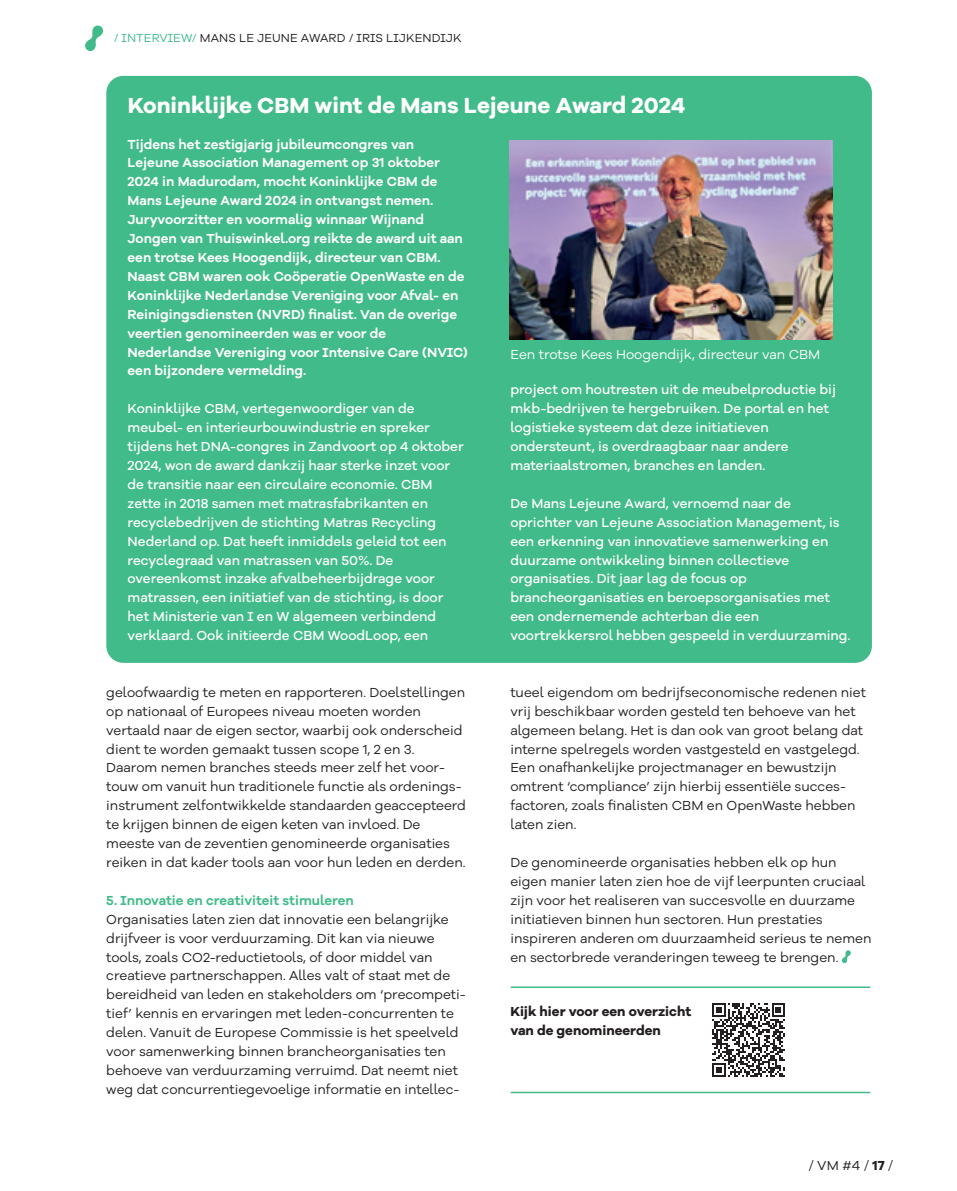
<style>
.page{position:relative;width:957px;height:1191px;background:#fff}
.page>*{position:absolute;margin:0;border:0;box-sizing:border-box;transform-origin:0 0}
.t1{font:700 22.5px "Galano Grotesque Alt";color:#fff}
.t2{font:13.5px/18.9px "Galano Grotesque Alt";color:#231f20}
.t3{font:500 13.5px/18.9px "Galano Grotesque Alt";color:#fff}
.t4{font:600 13.5px/18.9px "Galano Grotesque Alt";color:#fff}
.t5{font:700 13.5px/18.9px "Galano Grotesque Alt";color:#231f20}
.t6{font:13.5px "Galano Grotesque Alt";color:#fff}
.t7{font:600 13.5px "Galano Grotesque Alt";color:#41bb89}
.t8{font:12px "Galano Grotesque Alt";letter-spacing:.01em;color:#231f20}
.s1{color:#41bb89}
.s2{font-weight:700}
</style>
<div class="page">
<svg style="left:85px;top:26px;width:18px;height:25px"></svg>
<svg style="left:842px;top:950px;width:9px;height:13px"></svg>
<hr style="left:511px;top:1091px;width:359px;height:2px;background:#41bb89">
<hr style="left:511px;top:986px;width:359px;height:2px;background:#41bb89">
<svg style="left:712px;top:1003px;width:73px;height:73px"></svg>
<div style="left:106px;top:76px;width:766px;height:587px;background:#41bb89;border-radius:17px"></div>
<img style="left:509px;top:140px;width:323px;height:199px">
<p class="t8" style="left:114px;top:30px;width:349px"><span class="s1">/ INTERVIEW/</span> MANS LE JEUNE AWARD / IRIS LIJKENDIJK</p>
<h1 class="t1" style="left:128px;top:91px;width:559px">Koninklijke CBM wint de Mans Lejeune Award 2024</h1>
<p class="t4" style="left:128px;top:134px;width:342px">Tijdens het zestigjarig jubileumcongres van Lejeune Association Management op 31 oktober 2024 in Madurodam, mocht Koninklijke CBM de Mans Lejeune Award 2024 in ontvangst nemen.<br>Juryvoorzitter en voormalig winnaar Wijnand Jongen van Thuiswinkel.org reikte de award uit aan een trotse Kees Hoogendijk, directeur van CBM.<br>Naast CBM waren ook Coöperatie OpenWaste en de Koninklijke Nederlandse Vereniging voor Afval- en Reinigingsdiensten (NVRD) finalist. Van de overige veertien genomineerden was er voor de Nederlandse Vereniging voor Intensive Care (NVIC) een bijzondere vermelding.</p>
<p class="t3" style="left:128px;top:399px;width:338px">Koninklijke CBM, vertegenwoordiger van de meubel- en interieurbouwindustrie en spreker tijdens het DNA-congres in Zandvoort op 4 oktober 2024, won de award dankzij haar sterke inzet voor de transitie naar een circulaire economie. CBM zette in 2018 samen met matrasfabrikanten en recyclebedrijven de stichting Matras Recycling Nederland op. Dat heeft inmiddels geleid tot een recyclegraad van matrassen van 50%. De overeenkomst inzake afvalbeheerbijdrage voor matrassen, een initiatief van de stichting, is door het Ministerie van I en W algemeen verbindend verklaard. Ook initieerde CBM WoodLoop, een</p>
<p class="t2" style="left:106px;top:682px;width:361px">geloofwaardig te meten en rapporteren. Doelstellingen op nationaal of Europees niveau moeten worden vertaald naar de eigen sector, waarbij ook onderscheid dient te worden gemaakt tussen scope 1, 2 en 3.<br>Daarom nemen branches steeds meer zelf het voor&shy;touw om vanuit hun traditionele functie als ordenings&shy;instrument zelfontwikkelde standaarden geaccepteerd te krijgen binnen de eigen keten van invloed. De meeste van de zeventien genomineerde organisaties reiken in dat kader tools aan voor hun leden en derden.</p>
<p class="t7" style="left:106px;top:891px;width:249px">5. Innovatie en creativiteit stimuleren</p>
<p class="t2" style="left:106px;top:909px;width:361px">Organisaties laten zien dat innovatie een belangrijke drijfveer is voor verduurzaming. Dit kan via nieuwe tools, zoals CO2-reductietools, of door middel van creatieve partnerschappen. Alles valt of staat met de bereidheid van leden en stakeholders om ‘precompeti&shy;tief’ kennis en ervaringen met leden-concurrenten te delen. Vanuit de Europese Commissie is het speelveld voor samenwerking binnen brancheorganisaties ten behoeve van verduurzaming verruimd. Dat neemt niet weg dat concurrentiegevoelige informatie en intellec-</p>
<p class="t6" style="left:510px;top:345px;width:311px">Een trotse Kees Hoogendijk, directeur van CBM</p>
<p class="t3" style="left:510px;top:380px;width:327px">project om houtresten uit de meubelproductie bij mkb-bedrijven te hergebruiken. De portal en het logistieke systeem dat deze initiatieven ondersteunt, is overdraagbaar naar andere materiaalstromen, branches en landen.</p>
<p class="t3" style="left:510px;top:493px;width:342px">De Mans Lejeune Award, vernoemd naar de oprichter van Lejeune Association Management, is een erkenning van innovatieve samenwerking en duurzame ontwikkeling binnen collectieve organisaties. Dit jaar lag de focus op brancheorganisaties en beroepsorganisaties met een ondernemende achterban die een voortrekkersrol hebben gespeeld in verduurzaming.</p>
<p class="t2" style="left:510px;top:682px;width:357px">tueel eigendom om bedrijfseconomische redenen niet vrij beschikbaar worden gesteld ten behoeve van het algemeen belang. Het is dan ook van groot belang dat interne spelregels worden vastgesteld en vastgelegd.<br>Een onafhankelijke projectmanager en bewustzijn omtrent ‘compliance’ zijn hierbij essentiële succes&shy;factoren, zoals finalisten CBM en OpenWaste hebben laten zien.</p>
<p class="t2" style="left:510px;top:852px;width:363px">De genomineerde organisaties hebben elk op hun eigen manier laten zien hoe de vijf leerpunten cruciaal zijn voor het realiseren van succesvolle en duurzame initiatieven binnen hun sectoren. Hun prestaties inspireren anderen om duurzaamheid serieus te nemen en sectorbrede veranderingen teweeg te brengen.</p>
<p class="t5" style="left:510px;top:1001px;width:182px">Kijk hier voor een overzicht van de genomineerden</p>
<p class="t2" style="left:808px;top:1155px;width:86px">/ VM #4 / <span class="s2">17</span> /</p>
</div>
